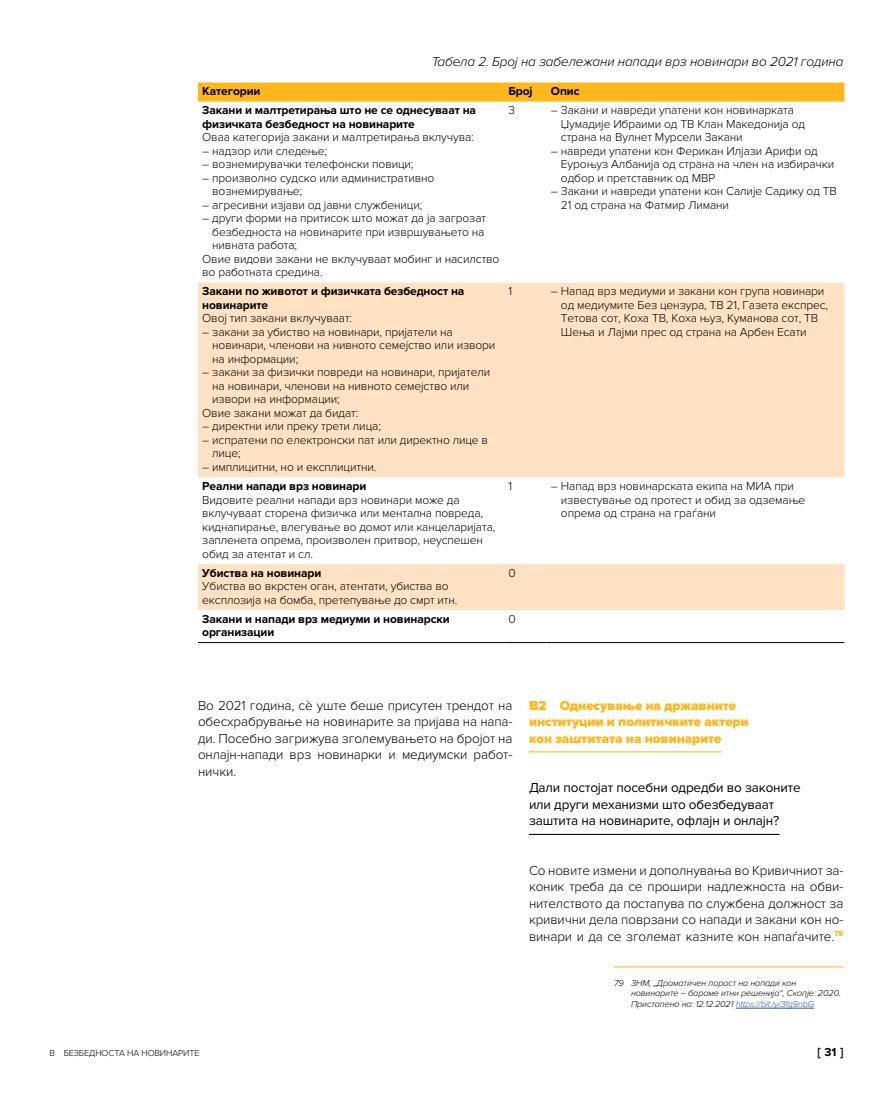
<style>
.page{position:relative;width:893px;height:1106px;background:#fff}
.page>*{position:absolute;margin:0;border:0;box-sizing:border-box;transform-origin:0 0}
.t1{font:300 13.5px/16.5px "Proxima Nova";letter-spacing:-.01em;color:#000;text-align:justify}
.t2{font:13.5px/16.5px "Proxima Nova";letter-spacing:-.01em;color:#000}
.t3{font:900 13.5px/16.5px "Proxima Nova";letter-spacing:-.01em;color:#ffb71e}
.t4{font:italic 300 13.5px "Proxima Nova";letter-spacing:-.01em;color:#000}
.t5{font:300 12px/13.5px "Proxima Nova";letter-spacing:-.01em;color:#000}
.t6{font:700 12px/13.5px "Proxima Nova";letter-spacing:-.01em;color:#000}
.t7{font:italic 300 9px/10.5px "Proxima Nova";letter-spacing:-.01em;color:#000}
.t8{font:300 9px "Proxima Nova";letter-spacing:.075em;color:#000}
.s1{color:#275b9b}
</style>
<div class="page">
<hr style="left:529px;top:751px;width:193px;height:1px;background:#ffb71e">
<hr style="left:529px;top:834px;width:250px;height:1px;background:#000">
<hr style="left:614px;top:966px;width:229px;height:1px;background:#ffb71e">
<hr style="left:736px;top:1007px;width:78px;height:1px;background:#275b9b">
<div style="left:198px;top:83px;width:646px;height:19px;background:#ffb71e"></div>
<svg style="left:198px;top:283px;width:646px;height:327px;fill:#ffe1c3"></svg>
<hr style="left:198px;top:642px;width:306px;height:1px;background:#000">
<hr style="left:504px;top:642px;width:43px;height:1px;background:#000">
<hr style="left:547px;top:642px;width:297px;height:1px;background:#000">
<p class="t4" style="left:432px;top:54px;width:413px">Табела 2. Број на забележани напади врз новинари во 2021 година</p>
<p class="t6" style="left:202px;top:85px;width:60px">Категории</p>
<p class="t6" style="left:508px;top:85px;width:26px">Број</p>
<p class="t6" style="left:551px;top:85px;width:30px">Опис</p>
<p class="t6" style="left:202px;top:104px;width:275px">Закани и малтретирања што не се однесуваат на физичката безбедност на новинарите</p>
<p class="t5" style="left:202px;top:131px;width:273px">Оваа категорија закани и малтретирања вклучува:</p>
<p class="t5" style="left:202px;top:144px;width:126px">– надзор или следење;</p>
<p class="t5" style="left:202px;top:158px;width:213px">– вознемирувачки телефонски повици;</p>
<p class="t5" style="left:212px;top:171px;width:224px;text-indent:-10px">– произволно судско или административно вознемирување;</p>
<p class="t5" style="left:202px;top:198px;width:222px">– агресивни изјави од јавни службеници;</p>
<p class="t5" style="left:202px;top:212px;width:285px">– други форми на притисок што можат да ја загрозат</p>
<p class="t5" style="left:212px;top:225px;width:274px">безбедноста на новинарите при извршувањето на</p>
<p class="t5" style="left:212px;top:239px;width:86px">нивната работа;</p>
<p class="t5" style="left:202px;top:252px;width:299px">Овие видови закани не вклучуваат мобинг и насилство</p>
<p class="t5" style="left:202px;top:266px;width:122px">во работната средина.</p>
<p class="t5" style="left:508px;top:104px;width:8px">3</p>
<p class="t5" style="left:561px;top:104px;width:246px;text-indent:-10px">– Закани и навреди упатени кон новинарката<br>Џумадије Ибраими од ТВ Клан Македонија од страна на Вулнет Мурсели Закани</p>
<p class="t5" style="left:561px;top:144px;width:275px;text-indent:-10px">– навреди упатени кон Ферикан Илјази Арифи од<br>Еуроњуз Албанија од страна на член на избирачки одбор и претставник од МВР</p>
<p class="t5" style="left:561px;top:185px;width:277px;text-indent:-10px">– Закани и навреди упатени кон Салије Садику од ТВ<br>21 од страна на Фатмир Лимани</p>
<p class="t6" style="left:202px;top:285px;width:264px">Закани по животот и физичката безбедност на новинарите</p>
<p class="t5" style="left:202px;top:312px;width:151px">Овој тип закани вклучуваат:</p>
<p class="t5" style="left:212px;top:325px;width:285px;text-indent:-10px">– закани за убиство на новинари, пријатели на новинари, членови на нивното семејство или извори на информации;</p>
<p class="t5" style="left:202px;top:366px;width:289px">– закани за физички повреди на новинари, пријатели</p>
<p class="t5" style="left:212px;top:379px;width:259px">на новинари, членови на нивното семејство или</p>
<p class="t5" style="left:212px;top:393px;width:129px">извори на информации;</p>
<p class="t5" style="left:202px;top:406px;width:158px">Овие закани можат да бидат:</p>
<p class="t5" style="left:202px;top:420px;width:180px">– директни или преку трети лица;</p>
<p class="t5" style="left:212px;top:433px;width:277px;text-indent:-10px">– испратени по електронски пат или директно лице в лице;</p>
<p class="t5" style="left:202px;top:460px;width:176px">– имплицитни, но и експлицитни.</p>
<p class="t6" style="left:202px;top:479px;width:166px">Реални напади врз новинари</p>
<p class="t5" style="left:202px;top:493px;width:295px">Видовите реални напади врз новинари може да вклучуваат сторена физичка или ментална повреда, киднапирање, влегување во домот или канцеларијата, запленета опрема, произволен притвор, неуспешен обид за атентат и сл.</p>
<p class="t6" style="left:202px;top:566px;width:121px">Убиства на новинари</p>
<p class="t5" style="left:202px;top:579px;width:257px">Убиства во вкрстен оган, атентати, убиства во експлозија на бомба, претепување до смрт итн.</p>
<p class="t5" style="left:508px;top:285px;width:5px">1</p>
<p class="t5" style="left:561px;top:285px;width:269px;text-indent:-10px">– Напад врз медиуми и закани кон група новинари од медиумите Без цензура, ТВ 21, Газета експрес, Тетова сот, Коха ТВ, Коха њуз, Куманова сот, ТВ Шења и Лајми прес од страна на Арбен Есати</p>
<p class="t5" style="left:508px;top:479px;width:5px">1</p>
<p class="t5" style="left:561px;top:479px;width:246px;text-indent:-10px">– Напад врз новинарската екипа на МИА при известување од протест и обид за одземање опрема од страна на граѓани</p>
<p class="t5" style="left:508px;top:566px;width:9px">0</p>
<p class="t6" style="left:202px;top:612px;width:249px">Закани и напади врз медиуми и новинарски организации</p>
<p class="t5" style="left:508px;top:612px;width:9px">0</p>
<p class="t1" style="left:198px;top:697px;width:316px">Во 2021 година, сè уште беше присутен трендот на обесхрабрување на новинарите за пријава на напа&shy;ди. Посебно загрижува зголемувањето на бројот на онлајн-напади врз новинарки и медиумски работ&shy;нички.</p>
<p class="t3" style="left:529px;top:697px;width:221px">В2 Однесување на државните институции и политичките актери кон заштитата на новинарите</p>
<p class="t2" style="left:529px;top:779px;width:273px">Дали постојат посебни одредби во законите или други механизми што обезбедуваат заштита на новинарите, офлајн и онлајн?</p>
<p class="t1" style="left:529px;top:862px;width:316px">Со новите измени и дополнувања во Кривичниот за&shy;коник треба да се прошири надлежноста на обви&shy;нителството да постапува по службена должност за кривични дела поврзани со напади и закани кон но&shy;винари и да се зголемат казните кон напаѓачите.<sup>79</sup></p>
<p class="t7" style="left:631px;top:977px;width:211px;text-indent:-17px">79 ЗНМ, „Драматичен пораст на напади кон новинарите – бараме итни решенија“, Скопје: 2020.<br>Пристапено на: 12.12.2021 <span class="s1">https://bit.ly/3fg9nbG</span></p>
<p class="t8" style="left:50px;top:1048px;width:26px">В Безбе</p>
<p class="t8" style="left:89px;top:1048px;width:14px">дност</p>
<p class="t8" style="left:119px;top:1048px;width:29px">а на нов</p>
<p class="t8" style="left:160px;top:1048px;width:36px">инарите</p>
<p class="t6" style="left:817px;top:1046px;width:28px">[31]</p>
</div>
